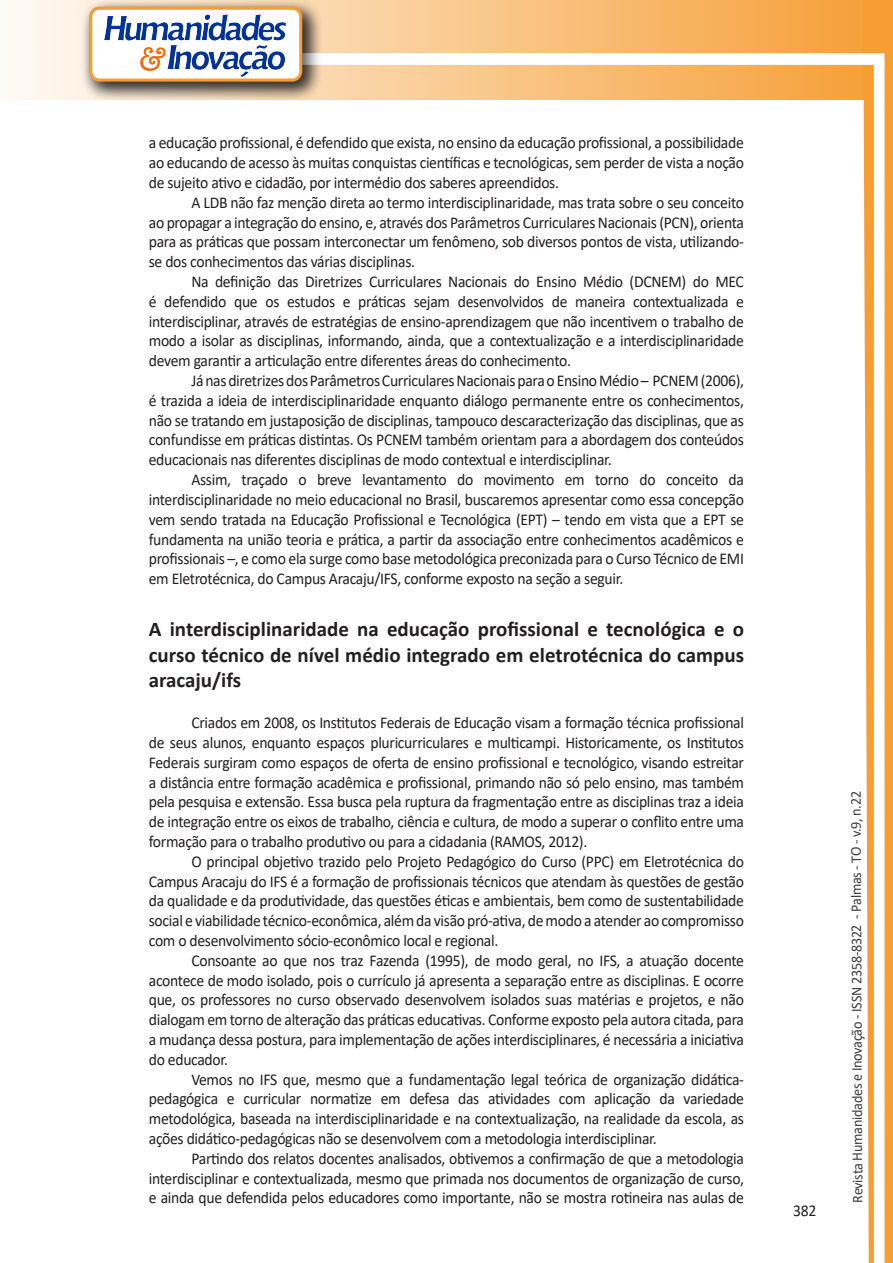
<style>
.page{position:relative;width:893px;height:1263px;background:#fff}
.page>*{position:absolute;margin:0;border:0;box-sizing:border-box;transform-origin:0 0}
.Titulo_2{font:700 21px/25.2px "Calibri";color:#231f20;text-align:justify}
.texto{font:16.5px/19.8px "Calibri";letter-spacing:-.02em;color:#231f20;text-align:justify;scale:.95 1}
.t1{font:15px "Calibri";letter-spacing:-.025em;color:#3e3e3f;scale:.95 1}
</style>
<div class="page">
<svg style="left:5px;top:0;width:858px;height:100px;background:#f9c484"></svg>
<div style="left:302px;top:53px;width:582px;height:12px;background:#fff;border:2px solid #fff"></div>
<svg style="left:863px;top:0;width:30px;height:1263px"></svg>
<div style="left:81px;top:0;width:241px;height:102px;background:#231f20;opacity:.75"></div>
<div style="left:91px;top:8px;width:210px;height:72px;background:#fff;border-radius:9px"></div>
<img style="left:104px;top:14px;width:181px;height:62px">
<div style="left:89px;top:7px;width:213px;height:75px;border:3px solid #f69e34;border-radius:9px"></div>
<p class="texto" style="left:149px;top:133px;width:628px">a educação profissional, é defendido que exista, no ensino da educação profissional, a possibilidade ao educando de acesso às muitas conquistas científicas e tecnológicas, sem perder de vista a noção de sujeito ativo e cidadão, por intermédio dos saberes apreendidos.</p>
<p class="texto" style="left:149px;top:192px;width:628px;text-indent:43px">A LDB não faz menção direta ao termo interdisciplinaridade, mas trata sobre o seu conceito ao propagar a integração do ensino, e, através dos Parâmetros Curriculares Nacionais (PCN), orienta para as práticas que possam interconectar um fenômeno, sob diversos pontos de vista, utilizando&shy;se dos conhecimentos das várias disciplinas.</p>
<p class="texto" style="left:149px;top:271px;width:628px;text-indent:43px">Na definição das Diretrizes Curriculares Nacionais do Ensino Médio (DCNEM) do MEC é defendido que os estudos e práticas sejam desenvolvidos de maneira contextualizada e interdisciplinar, através de estratégias de ensino-aprendizagem que não incentivem o trabalho de modo a isolar as disciplinas, informando, ainda, que a contextualização e a interdisciplinaridade devem garantir a articulação entre diferentes áreas do conhecimento.</p>
<p class="texto" style="left:149px;top:370px;width:628px;text-indent:43px">Já nas diretrizes dos Parâmetros Curriculares Nacionais para o Ensino Médio – PCNEM (2006), é trazida a ideia de interdisciplinaridade enquanto diálogo permanente entre os conhecimentos, não se tratando em justaposição de disciplinas, tampouco descaracterização das disciplinas, que as confundisse em práticas distintas. Os PCNEM também orientam para a abordagem dos conteúdos educacionais nas diferentes disciplinas de modo contextual e interdisciplinar.</p>
<p class="texto" style="left:149px;top:469px;width:628px;text-indent:43px">Assim, traçado o breve levantamento do movimento em torno do conceito da interdisciplinaridade no meio educacional no Brasil, buscaremos apresentar como essa concepção vem sendo tratada na Educação Profissional e Tecnológica (EPT) – tendo em vista que a EPT se fundamenta na união teoria e prática, a partir da associação entre conhecimentos acadêmicos e profissionais –, e como ela surge como base metodológica preconizada para o Curso Técnico de EMI em Eletrotécnica, do Campus Aracaju/IFS, conforme exposto na seção a seguir.</p>
<p class="Titulo_2" style="left:149px;top:616px;width:597px">A interdisciplinaridade na educação profissional e tecnológica e o curso técnico de nível médio integrado em eletrotécnica do campus aracaju/ifs</p>
<p class="texto" style="left:149px;top:712px;width:628px;text-indent:43px">Criados em 2008, os Institutos Federais de Educação visam a formação técnica profissional de seus alunos, enquanto espaços pluricurriculares e multicampi. Historicamente, os Institutos Federais surgiram como espaços de oferta de ensino profissional e tecnológico, visando estreitar a distância entre formação acadêmica e profissional, primando não só pelo ensino, mas também pela pesquisa e extensão. Essa busca pela ruptura da fragmentação entre as disciplinas traz a ideia de integração entre os eixos de trabalho, ciência e cultura, de modo a superar o conflito entre uma formação para o trabalho produtivo ou para a cidadania (RAMOS, 2012).</p>
<p class="texto" style="left:149px;top:851px;width:628px;text-indent:43px">O principal objetivo trazido pelo Projeto Pedagógico do Curso (PPC) em Eletrotécnica do Campus Aracaju do IFS é a formação de profissionais técnicos que atendam às questões de gestão da qualidade e da produtividade, das questões éticas e ambientais, bem como de sustentabilidade social e viabilidade técnico-econômica, além da visão pró-ativa, de modo a atender ao compromisso com o desenvolvimento sócio-econômico local e regional.</p>
<p class="texto" style="left:149px;top:950px;width:628px;text-indent:43px">Consoante ao que nos traz Fazenda (1995), de modo geral, no IFS, a atuação docente acontece de modo isolado, pois o currículo já apresenta a separação entre as disciplinas. E ocorre que, os professores no curso observado desenvolvem isolados suas matérias e projetos, e não dialogam em torno de alteração das práticas educativas. Conforme exposto pela autora citada, para a mudança dessa postura, para implementação de ações interdisciplinares, é necessária a iniciativa do educador.</p>
<p class="texto" style="left:149px;top:1069px;width:628px;text-indent:43px">Vemos no IFS que, mesmo que a fundamentação legal teórica de organização didática&shy;pedagógica e curricular normatize em defesa das atividades com aplicação da variedade metodológica, baseada na interdisciplinaridade e na contextualização, na realidade da escola, as ações didático-pedagógicas não se desenvolvem com a metodologia interdisciplinar.</p>
<p class="texto" style="left:149px;top:1148px;width:628px;text-indent:43px">Partindo dos relatos docentes analisados, obtivemos a confirmação de que a metodologia interdisciplinar e contextualizada, mesmo que primada nos documentos de organização de curso, e ainda que defendida pelos educadores como importante, não se mostra rotineira nas aulas de</p>
<p class="texto" style="left:793px;top:1200px;width:26px">382</p>
<p class="t1" style="left:846px;top:1203px;width:435px;rotate:-90deg">Revista Humanidades e Inovação - ISSN 2358-8322 - Palmas - TO - v.9, n.22</p>
</div>
